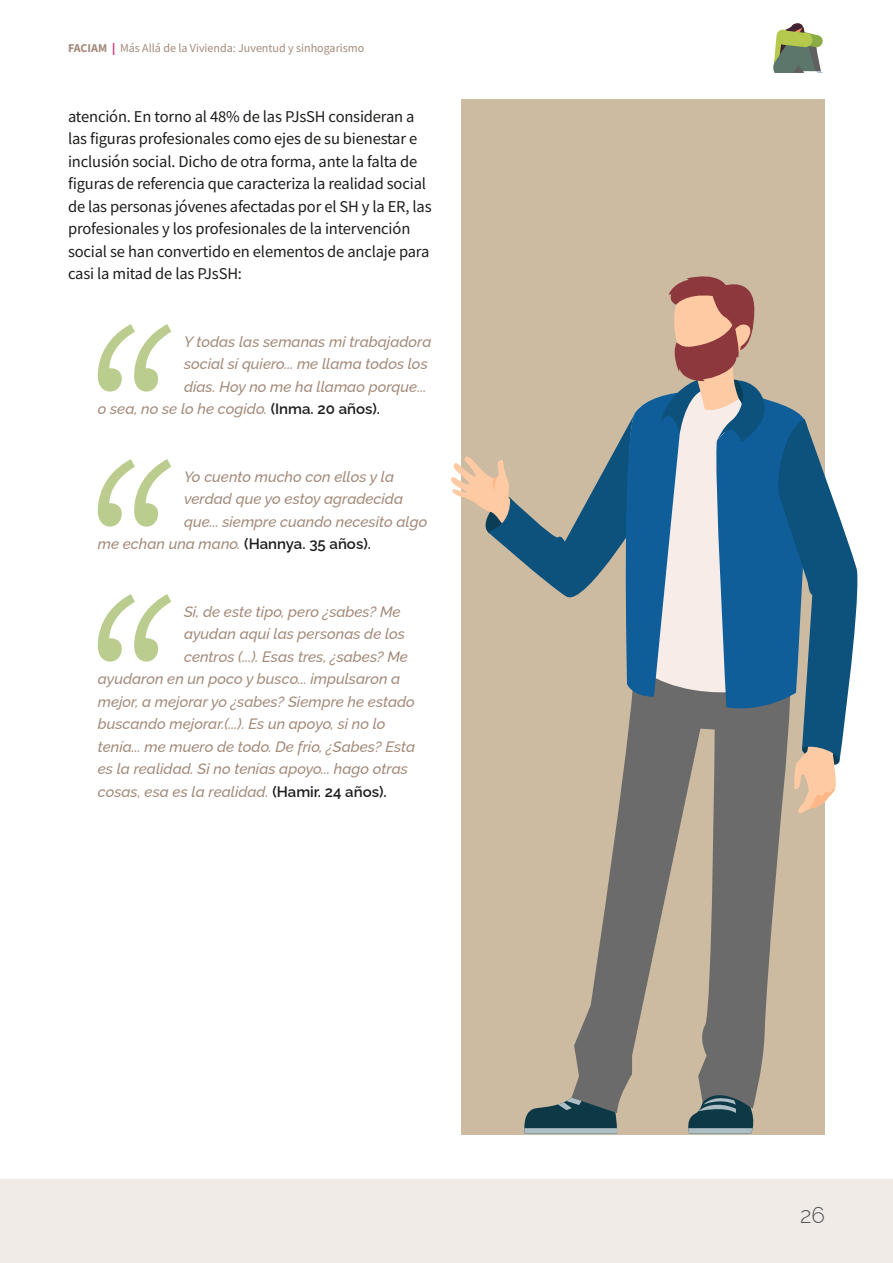
<style>
.page{position:relative;width:893px;height:1263px;background:#fff}
.page>*{position:absolute;margin:0;border:0;box-sizing:border-box;transform-origin:0 0}
.t1{font:300 22.5px "Raleway";color:#575756}
.t2{font:16.5px/22.5px "Source Sans Pro";letter-spacing:-.01em;color:#1d1d1b}
.t3{font:italic 500 15px "Raleway";color:#a38a7a}
.t4{font:600 15px "Raleway";color:#1d1d1b}
.t5{font:12px "Source Sans Pro";color:#a38a7a}
.s1{font-weight:700}
.s2{font-weight:700;color:#d91c66}
.s3{font-weight:600;font-style:normal;color:#1d1d1b}
.s4{font-weight:500;font-style:italic;color:#a38a7a}
</style>
<div class="page">
<div style="left:0;top:1179px;width:893px;height:84px;background:#f0ebe6"></div>
<div style="left:461px;top:99px;width:364px;height:1035px;background:#ccbaa1"></div>
<svg style="left:98px;top:324px;width:73px;height:68px"></svg>
<svg style="left:98px;top:459px;width:73px;height:68px"></svg>
<svg style="left:98px;top:594px;width:73px;height:68px"></svg>
<svg style="left:524px;top:1097px;width:93px;height:36px"></svg>
<svg style="left:688px;top:1113px;width:66px;height:20px"></svg>
<svg style="left:572px;top:816px;width:209px;height:297px;fill:#6b6b6b"></svg>
<svg style="left:451px;top:276px;width:407px;height:540px"></svg>
<svg style="left:773px;top:23px;width:50px;height:50px"></svg>
<p class="t5" style="left:68px;top:40px;width:298px"><span class="s1">FACIAM</span> <span class="s2">|</span> Más Allá de la Vivienda: Juventud y sinhogarismo</p>
<p class="t2" style="left:68px;top:105px;width:365px">atención. En torno al 48% de las PJsSH consideran a las figuras profesionales como ejes de su bienestar e inclusión social. Dicho de otra forma, ante la falta de figuras de referencia que caracteriza la realidad social de las personas jóvenes afectadas por el SH y la ER, las profesionales y los profesionales de la intervención social se han convertido en elementos de anclaje para casi la mitad de las PJsSH:</p>
<p class="t3" style="left:184px;top:329px;width:249px">Y todas las semanas mi trabajadora</p>
<p class="t3" style="left:184px;top:352px;width:245px">social sí quiero... me llama todos los</p>
<p class="t3" style="left:184px;top:374px;width:244px">días. Hoy no me ha llamao porque...</p>
<p class="t3" style="left:98px;top:397px;width:284px">o sea, no se lo he cogido. <span class="s3">(Inma. 20 años).</span></p>
<p class="t3" style="left:184px;top:464px;width:212px">Yo cuento mucho con ellos y la</p>
<p class="t3" style="left:184px;top:487px;width:221px">verdad que yo estoy agradecida</p>
<p class="t3" style="left:184px;top:509px;width:245px">que... siempre cuando necesito algo</p>
<p class="t4" style="left:98px;top:532px;width:275px"><span class="s4">me echan una mano.</span> (Hannya. 35 años).</p>
<p class="t3" style="left:184px;top:599px;width:218px">Si, de este tipo, pero ¿sabes? Me</p>
<p class="t3" style="left:184px;top:622px;width:223px">ayudan aquí las personas de los</p>
<p class="t3" style="left:184px;top:644px;width:226px">centros (...). Esas tres, ¿sabes? Me</p>
<p class="t3" style="left:98px;top:667px;width:304px">ayudaron en un poco y busco... impulsaron a</p>
<p class="t3" style="left:98px;top:689px;width:319px">mejor, a mejorar yo ¿sabes? Siempre he estado</p>
<p class="t3" style="left:98px;top:712px;width:289px">buscando mejorar.(...). Es un apoyo, si no lo</p>
<p class="t3" style="left:98px;top:734px;width:319px">tenía... me muero de todo. De frío, ¿Sabes? Esta</p>
<p class="t3" style="left:98px;top:757px;width:312px">es la realidad. Si no tenías apoyo... hago otras</p>
<p class="t3" style="left:98px;top:779px;width:290px">cosas, esa es la realidad. <span class="s3">(Hamir. 24 años).</span></p>
<h1 class="t1" style="left:800px;top:1197px;width:26px">26</h1>
</div>
